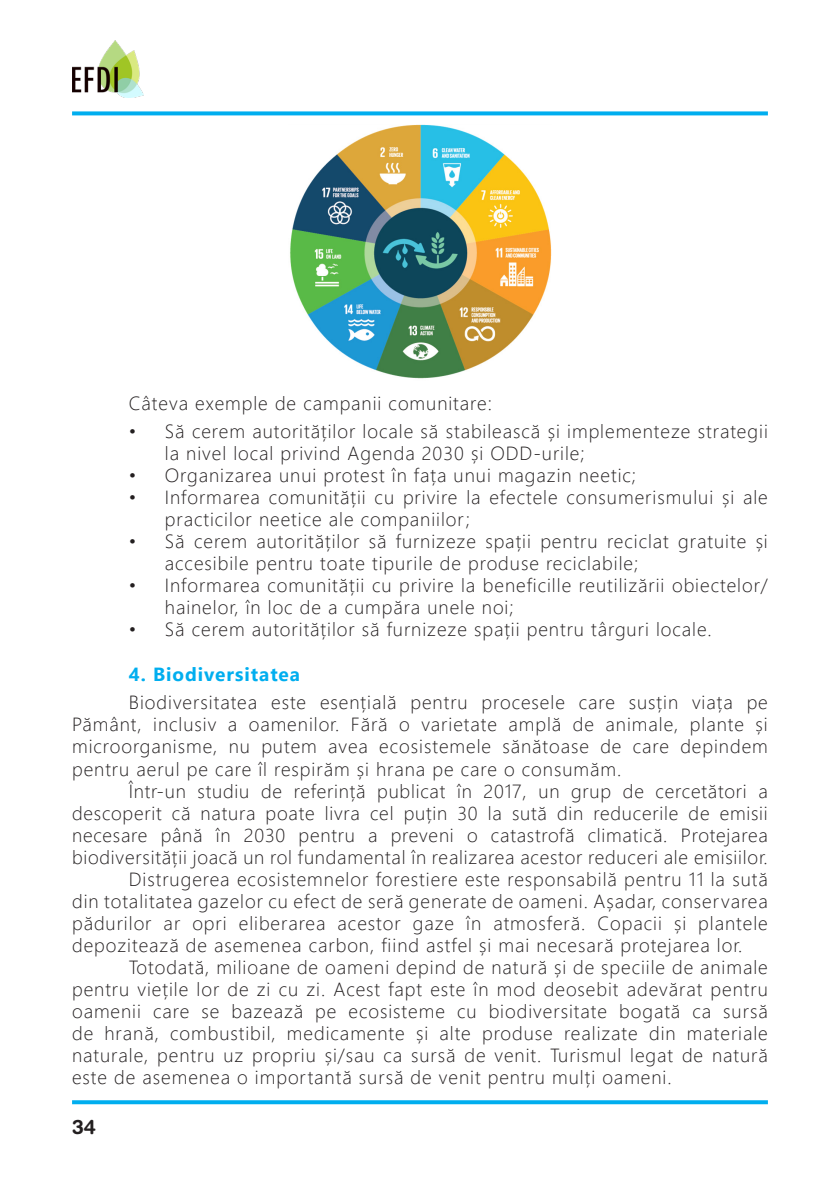
<style>
.page{position:relative;width:840px;height:1191px;background:#fff}
.page>*{position:absolute;margin:0;border:0;box-sizing:border-box;transform-origin:0 0}
.t1{font:700 20px "Helvetica Rounded";color:#231f20}
.t2{font:300 19px/22px "Segoe UI";letter-spacing:.05em;color:#231f20}
.t3{font:700 19px "Segoe UI";letter-spacing:.05em;color:#00aeef}
</style>
<div class="page">
<svg style="left:72px;top:111px;width:695px;height:4px;background:#1bb6f0"></svg>
<svg style="left:72px;top:1100px;width:695px;height:4px;background:#10b3f0"></svg>
<img style="left:72px;top:41px;width:71px;height:57px">
<img style="left:290px;top:124px;width:261px;height:255px">
<p class="t2" style="left:129px;top:390px;width:364px">Câteva exemple de campanii comunitare:</p>
<p class="t2" style="left:165px;top:418px;width:604px;text-indent:-36px">• Să cerem autorităților locale să stabilească și implementeze strategii la nivel local privind Agenda 2030 și ODD-urile;</p>
<p class="t2" style="left:129px;top:462px;width:508px">• Organizarea unui protest în fața unui magazin neetic;</p>
<p class="t2" style="left:165px;top:484px;width:604px;text-indent:-36px">• Informarea comunității cu privire la efectele consumerismului și ale practicilor neetice ale companiilor;</p>
<p class="t2" style="left:165px;top:528px;width:604px;text-indent:-36px">• Să cerem autorităților să furnizeze spații pentru reciclat gratuite și accesibile pentru toate tipurile de produse reciclabile;</p>
<p class="t2" style="left:165px;top:572px;width:604px;text-indent:-36px">• Informarea comunității cu privire la beneficille reutilizării obiectelor/ hainelor, în loc de a cumpăra unele noi;</p>
<p class="t2" style="left:129px;top:616px;width:584px">• Să cerem autorităților să furnizeze spații pentru târguri locale.</p>
<p class="t3" style="left:129px;top:657px;width:173px">4. Biodiversitatea</p>
<p class="t2" style="left:72px;top:690px;width:697px;text-align:justify;text-indent:57px">Biodiversitatea este esențială pentru procesele care susțin viața pe Pământ, inclusiv a oamenilor. Fără o varietate amplă de animale, plante și microorganisme, nu putem avea ecosistemele sănătoase de care depindem pentru aerul pe care îl respirăm și hrana pe care o consumăm.</p>
<p class="t2" style="left:72px;top:778px;width:697px;text-align:justify;text-indent:57px">Într-un studiu de referință publicat în 2017, un grup de cercetători a descoperit că natura poate livra cel puțin 30 la sută din reducerile de emisii necesare până în 2030 pentru a preveni o catastrofă climatică. Protejarea biodiversității joacă un rol fundamental în realizarea acestor reduceri ale emisiilor.</p>
<p class="t2" style="left:72px;top:866px;width:697px;text-align:justify;text-indent:57px">Distrugerea ecosistemnelor forestiere este responsabilă pentru 11 la sută din totalitatea gazelor cu efect de seră generate de oameni. Așadar, conservarea pădurilor ar opri eliberarea acestor gaze în atmosferă. Copacii și plantele depozitează de asemenea carbon, fiind astfel și mai necesară protejarea lor.</p>
<p class="t2" style="left:72px;top:954px;width:697px;text-align:justify;text-indent:57px">Totodată, milioane de oameni depind de natură și de speciile de animale pentru viețile lor de zi cu zi. Acest fapt este în mod deosebit adevărat pentru oamenii care se bazează pe ecosisteme cu biodiversitate bogată ca sursă de hrană, combustibil, medicamente și alte produse realizate din materiale naturale, pentru uz propriu și/sau ca sursă de venit. Turismul legat de natură este de asemenea o importantă sursă de venit pentru mulți oameni.</p>
<p class="t1" style="left:72px;top:1114px;width:26px">34</p>
</div>
